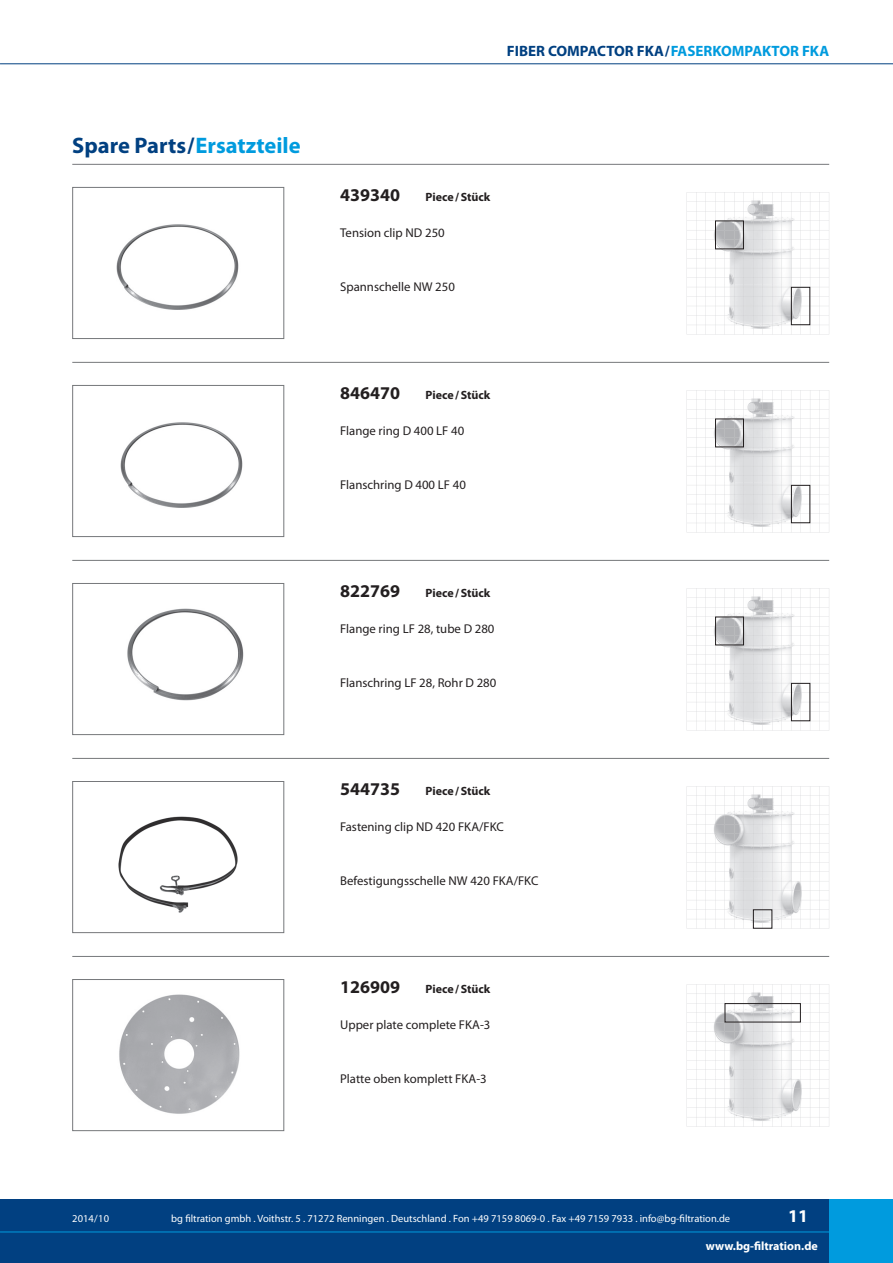
<style>
.page{position:relative;width:893px;height:1263px;background:#fff}
.page>*{position:absolute;margin:0;border:0;box-sizing:border-box;transform-origin:0 0}
.t1{font:700 22.5px "Myriad Pro";color:#014081}
.t2{font:700 18px "Myriad Pro";color:#231f20}
.t3{font:700 18px "Myriad Pro";color:#fff}
.t4{font:700 15px "Myriad Pro";color:#014081}
.t5{font:12.75px "Myriad Pro";color:#231f20}
.t6{font:700 12px "Myriad Pro";color:#231f20}
.t7{font:700 12px "Myriad Pro";color:#fff}
.t8{font:10.5px "Myriad Pro";color:#fff}
.s1{color:#009bde}
</style>
<div class="page">
<svg style="left:687px;top:786px;width:142px;height:143px"></svg>
<img style="left:712px;top:879px;width:90px;height:44px">
<svg style="left:687px;top:588px;width:142px;height:143px"></svg>
<img style="left:712px;top:681px;width:90px;height:44px">
<svg style="left:687px;top:984px;width:142px;height:143px"></svg>
<img style="left:712px;top:1077px;width:90px;height:44px">
<svg style="left:687px;top:390px;width:142px;height:143px"></svg>
<img style="left:712px;top:483px;width:90px;height:44px">
<svg style="left:687px;top:192px;width:142px;height:143px"></svg>
<img style="left:712px;top:285px;width:90px;height:44px">
<div style="left:0;top:1199px;width:829px;height:64px;background:#014081"></div>
<div style="left:829px;top:1199px;width:64px;height:64px;background:#009bde"></div>
<hr style="left:0;top:63px;width:893px;height:1px;background:#014081">
<hr style="left:0;top:1231px;width:893px;height:1px;background:#009bde">
<hr style="left:72px;top:164px;width:757px;height:1px;background:#76787b">
<hr style="left:72px;top:362px;width:757px;height:1px;background:#76787b">
<hr style="left:72px;top:560px;width:757px;height:1px;background:#76787b">
<hr style="left:72px;top:758px;width:757px;height:1px;background:#76787b">
<hr style="left:72px;top:956px;width:757px;height:1px;background:#76787b">
<img style="left:116px;top:224px;width:123px;height:86px">
<div style="left:72px;top:187px;width:212px;height:152px;border:1px solid #76787b"></div>
<img style="left:120px;top:422px;width:123px;height:86px">
<div style="left:72px;top:385px;width:212px;height:152px;border:1px solid #76787b"></div>
<img style="left:127px;top:608px;width:117px;height:93px">
<div style="left:72px;top:583px;width:212px;height:152px;border:1px solid #76787b"></div>
<img style="left:118px;top:816px;width:120px;height:97px">
<div style="left:72px;top:781px;width:212px;height:152px;border:1px solid #76787b"></div>
<img style="left:119px;top:994px;width:121px;height:120px">
<div style="left:72px;top:979px;width:212px;height:152px;border:1px solid #76787b"></div>
<div style="left:715px;top:221px;width:29px;height:28px;border:1px solid #231f20"></div>
<div style="left:791px;top:287px;width:19px;height:38px;border:1px solid #231f20"></div>
<div style="left:715px;top:419px;width:29px;height:28px;border:1px solid #231f20"></div>
<div style="left:791px;top:485px;width:19px;height:38px;border:1px solid #231f20"></div>
<div style="left:715px;top:617px;width:29px;height:28px;border:1px solid #231f20"></div>
<div style="left:791px;top:683px;width:19px;height:38px;border:1px solid #231f20"></div>
<div style="left:753px;top:909px;width:19px;height:19px;border:1px solid #231f20"></div>
<div style="left:725px;top:1003px;width:76px;height:19px;border:1px solid #231f20"></div>
<h1 class="t1" style="left:72px;top:133px;width:230px">Spare Parts / <span class="s1">Ersatzteile</span></h1>
<p class="t4" style="left:507px;top:42px;width:324px">FIBER COMPACTOR FKA/<span class="s1">FASERKOMPAKTOR FKA</span></p>
<h2 class="t2" style="left:340px;top:185px;width:61px">439340</h2>
<p class="t6" style="left:426px;top:190px;width:66px">Piece / Stück</p>
<p class="t5" style="left:340px;top:225px;width:106px">Tension clip ND 250</p>
<p class="t5" style="left:340px;top:279px;width:116px">Spannschelle NW 250</p>
<h2 class="t2" style="left:340px;top:383px;width:61px">846470</h2>
<p class="t6" style="left:426px;top:388px;width:66px">Piece / Stück</p>
<p class="t5" style="left:340px;top:423px;width:126px">Flange ring D 400 LF 40</p>
<p class="t5" style="left:340px;top:477px;width:127px">Flanschring D 400 LF 40</p>
<h2 class="t2" style="left:340px;top:581px;width:61px">822769</h2>
<p class="t6" style="left:426px;top:586px;width:66px">Piece / Stück</p>
<p class="t5" style="left:340px;top:621px;width:156px">Flange ring LF 28, tube D 280</p>
<p class="t5" style="left:340px;top:675px;width:158px">Flanschring LF 28, Rohr D 280</p>
<h2 class="t2" style="left:340px;top:779px;width:61px">544735</h2>
<p class="t6" style="left:426px;top:784px;width:66px">Piece / Stück</p>
<p class="t5" style="left:340px;top:819px;width:165px">Fastening clip ND 420 FKA/FKC</p>
<p class="t5" style="left:340px;top:873px;width:200px">Befestigungsschelle NW 420 FKA/FKC</p>
<h2 class="t2" style="left:340px;top:977px;width:61px">126909</h2>
<p class="t6" style="left:426px;top:982px;width:66px">Piece / Stück</p>
<p class="t5" style="left:340px;top:1017px;width:152px">Upper plate complete FKA-3</p>
<p class="t5" style="left:340px;top:1071px;width:148px">Platte oben komplett FKA-3</p>
<p class="t8" style="left:72px;top:1212px;width:38px">2014 / 10</p>
<p class="t8" style="left:171px;top:1212px;width:560px">bg filtration gmbh . Voithstr. 5 . 71272 Renningen . Deutschland . Fon +49 7159 8069-0 . Fax +49 7159 7933 . info@bg-filtration.de</p>
<h2 class="t3" style="left:788px;top:1206px;width:21px">11</h2>
<p class="t7" style="left:706px;top:1239px;width:114px">www.bg-filtration.de</p>
</div>
